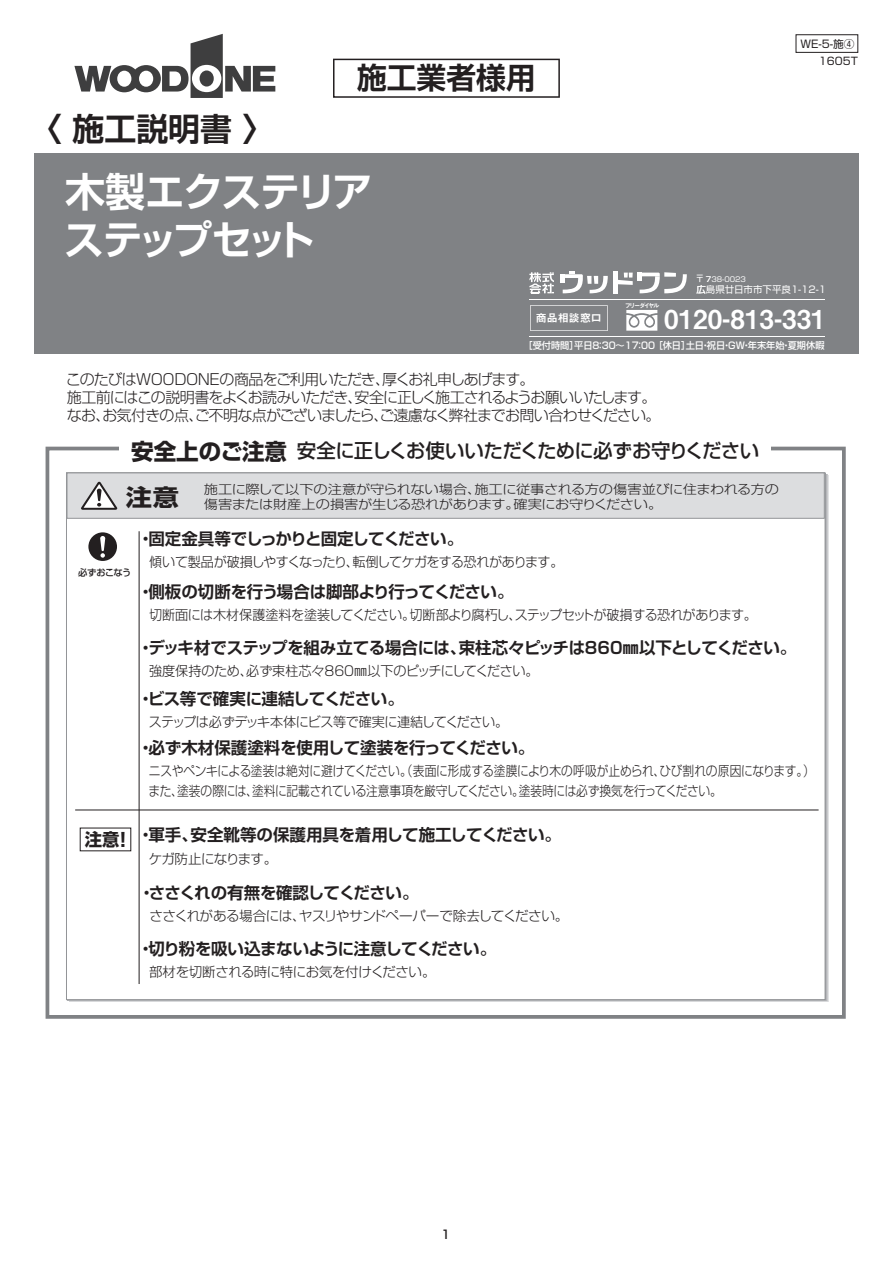
<style>
.page{position:relative;width:893px;height:1263px;background:#fff}
.page>*{position:absolute;margin:0;border:0;box-sizing:border-box;transform-origin:0 0}
.t1{font:700 40.05px/48.2px "Shin Go Pr 5 De";letter-spacing:-.05em;color:#fff}
.t2{font:700 31.95px "Shin Go Pr 5 De";color:#231f20}
.t3{font:700 29.85px "Shin Go Pr 5 De";color:#231f20}
.t4{font:26.1px "Midashi Go Pro MB31";color:#fff}
.t5{font:500 19.5px "Shin Go Pro";letter-spacing:-.04em;color:#231f20}
.t6{font:700 17.4px "Shin Go Pr 5";color:#231f20}
.t7{font:700 16.5px "Shin Go Pr 5 De";letter-spacing:-.03em;color:#231f20}
.t8{font:700 16.5px "Shin Go Pr 5 De";color:#231f20}
.t9{font:700 16.5px "Shin Go Pr 5 De";letter-spacing:-.01em;color:#231f20}
.t10{font:300 15px/18px "Shin Go Pr 5";letter-spacing:-.06em;color:#231f20}
.t11{font:300 13.5px "Shin Go Pr 5";letter-spacing:-.035em;color:#231f20}
.t12{font:300 13.5px/19.5px "Shin Go Pr 5";letter-spacing:-.035em;color:#231f20;scale:.87 1}
.t13{font:300 13.5px "Shin Go Pr 5";letter-spacing:-.055em;color:#231f20}
.t14{font:300 13.5px "Shin Go Pr 5";letter-spacing:-.01em;color:#231f20}
.t15{font:300 12.6px/15px "Shin Go Pr 5";letter-spacing:-.03em;color:#231f20;scale:1.14 1}
.t16{font:500 12px "Shin Go Pr 5";color:#231f20}
.t17{font:10.95px "Midashi Go Pro MB31";letter-spacing:.01em;color:#fff}
.t18{font:10.65px "Shin Go Pr 5";color:#231f20}
.t19{font:10.5px "Shin Go Pr 5";color:#231f20}
.t20{font:500 9.45px "Shin Go Pr 5";color:#fff}
.t21{font:9.45px "Shin Go Pro";color:#fff}
.t22{font:500 9.3px "Shin Go Pr 5";letter-spacing:-.05em;color:#231f20}
.t23{font:7.05px "Shin Go Pro";color:#fff}
.t24{font:6.45px "Midashi Go Pro MB31";letter-spacing:-.26em;color:#fff}
.s1{font-size:9.45px}
.s2{font-weight:700;font-size:22.5px}
.s3{font-size:19.05px}
</style>
<div class="page">
<div style="left:66px;top:472px;width:759px;height:528px;background:#fff;border:1px solid #939598"></div>
<div style="left:67px;top:472px;width:758px;height:47px;background:#dcdddf;border:1px solid #939598"></div>
<svg style="left:81px;top:482px;width:36px;height:28px"></svg>
<div style="left:46px;top:447px;width:800px;height:572px;border:4px solid #808285"></div>
<div style="left:119px;top:439px;width:652px;height:21px;background:#fff"></div>
<hr style="left:75px;top:810px;width:744px;height:1px;background:#231f20">
<hr style="left:139px;top:531px;width:1px;height:453px;background:#231f20">
<div style="left:88px;top:532px;width:29px;height:29px;background:#231f20;border-radius:50%"></div>
<svg style="left:100px;top:536px;width:5px;height:22px"></svg>
<svg style="left:333px;top:59px;width:227px;height:39px"></svg>
<svg style="left:74px;top:34px;width:201px;height:64px"></svg>
<div style="left:796px;top:34px;width:62px;height:19px;border:1px solid #231f20"></div>
<div style="left:34px;top:153px;width:825px;height:201px;background:#808285"></div>
<svg style="left:530px;top:305px;width:78px;height:26px"></svg>
<div style="left:637px;top:273px;width:5px;height:8px;background:#fff"></div>
<svg style="left:640px;top:272px;width:47px;height:21px"></svg>
<div style="left:560px;top:274px;width:5px;height:8px;background:#fff"></div>
<svg style="left:563px;top:272px;width:45px;height:21px"></svg>
<div style="left:613px;top:272px;width:5px;height:22px;background:#fff"></div>
<svg style="left:618px;top:273px;width:15px;height:12px"></svg>
<svg style="left:529px;top:272px;width:25px;height:21px"></svg>
<hr style="left:530px;top:337px;width:295px;height:1px;background:#fff">
<hr style="left:530px;top:300px;width:295px;height:1px;background:#fff">
<svg style="left:626px;top:310px;width:31px;height:21px"></svg>
<h2 class="t2" style="left:30px;top:103px;width:246px">〈 施工説明書 〉</h2>
<h3 class="t3" style="left:357px;top:54px;width:180px">施工業者様用</h3>
<h1 class="t1" style="left:64px;top:164px;width:310px">木製エクステリアステップセット</h1>
<p class="t18" style="left:800px;top:35px;width:55px">WE-5-施④</p>
<p class="t19" style="left:819px;top:52px;width:41px">1605T</p>
<p class="t23" style="left:695px;top:273px;width:52px"><span class="s1">〒</span> 738-0023</p>
<p class="t21" style="left:696px;top:282px;width:131px">広島県廿日市市下平良1-12-1</p>
<p class="t24" style="left:625px;top:301px;width:36px">フリーダイヤル</p>
<h3 class="t4" style="left:664px;top:298px;width:163px">0120-813-331</h3>
<p class="t20" style="left:524px;top:337px;width:302px">［受付時間］平日8：30～17：00 ［休日］土日・祝日・GW・年末年始・夏期休暇</p>
<p class="t17" style="left:536px;top:309px;width:67px">商品相談窓口</p>
<p class="t10" style="left:66px;top:368px;width:596px">このたびはWOODONEの商品をご利用いただき、厚くお礼申しあげます。<br>施工前にはこの説明書をよくお読みいただき、安全に正しく施工されるようお願いいたします。なお、お気付きの点、ご不明な点がございましたら、ご遠慮なく弊社までお問い合わせください。</p>
<p class="t5" style="left:131px;top:435px;width:629px"><span class="s2">安全上のご注意</span>安全に正しくお使いいただくために必ずお守りください</p>
<p class="t15" style="left:126px;top:480px;width:575px;text-indent:78px">施工に際して以下の注意が守られない場合、施工に従事される方の傷害並びに住まわれる方の<sup>注意</sup> 傷害または財産上の損害が生じる恐れがあります。確実にお守りください。</p>
<p class="t7" style="left:137px;top:525px;width:327px">・固定金具等でしっかりと固定してください。</p>
<p class="t13" style="left:149px;top:550px;width:416px">傾いて製品が破損しやすくなったり、転倒してケガをする恐れがあります。</p>
<p class="t7" style="left:137px;top:578px;width:378px">・側板の切断を行う場合は脚部より行ってください。</p>
<p class="t11" style="left:149px;top:604px;width:609px">切断面には木材保護塗料を塗装してください。切断部より腐朽し、ステップセットが破損する恐れがあります。</p>
<p class="t7" style="left:137px;top:634px;width:660px">・デッキ材でステップを組み立てる場合には、束柱芯々ピッチは860㎜以下としてください。</p>
<p class="t14" style="left:149px;top:660px;width:391px">強度保持のため、必ず束柱芯々860㎜以下のピッチにしてください。</p>
<p class="t7" style="left:137px;top:685px;width:268px">・ビス等で確実に連結してください。</p>
<p class="t11" style="left:149px;top:710px;width:361px">ステップは必ずデッキ本体にビス等で確実に連結してください。</p>
<p class="t9" style="left:137px;top:734px;width:398px">・必ず木材保護塗料を使用して塗装を行ってください。</p>
<p class="t12" style="left:149px;top:760px;width:767px">ニスやペンキによる塗装は絶対に避けてください。（表面に形成する塗膜により木の呼吸が止められ、ひび割れの原因になります。）また、塗装の際には、塗料に記載されている注意事項を厳守してください。塗装時には必ず換気を行ってください。</p>
<p class="t8" style="left:137px;top:822px;width:425px">・軍手、安全靴等の保護用具を着用して施工してください。</p>
<p class="t11" style="left:149px;top:847px;width:130px">ケガ防止になります。</p>
<p class="t22" style="left:78px;top:565px;width:55px">必ずおこなう</p>
<p class="t6" style="left:85px;top:826px;width:49px">注意<span class="s3">！</span></p>
<p class="t7" style="left:138px;top:879px;width:282px">・ささくれの有無を確認してください。</p>
<p class="t11" style="left:150px;top:905px;width:420px">ささくれがある場合には、ヤスリやサンドペーパーで除去してください。</p>
<p class="t7" style="left:137px;top:935px;width:360px">・切り粉を吸い込まないように注意してください。</p>
<p class="t11" style="left:149px;top:961px;width:288px">部材を切断される時に特にお気を付けください。</p>
<p class="t16" style="left:441px;top:1224px;width:11px">1</p>
</div>
